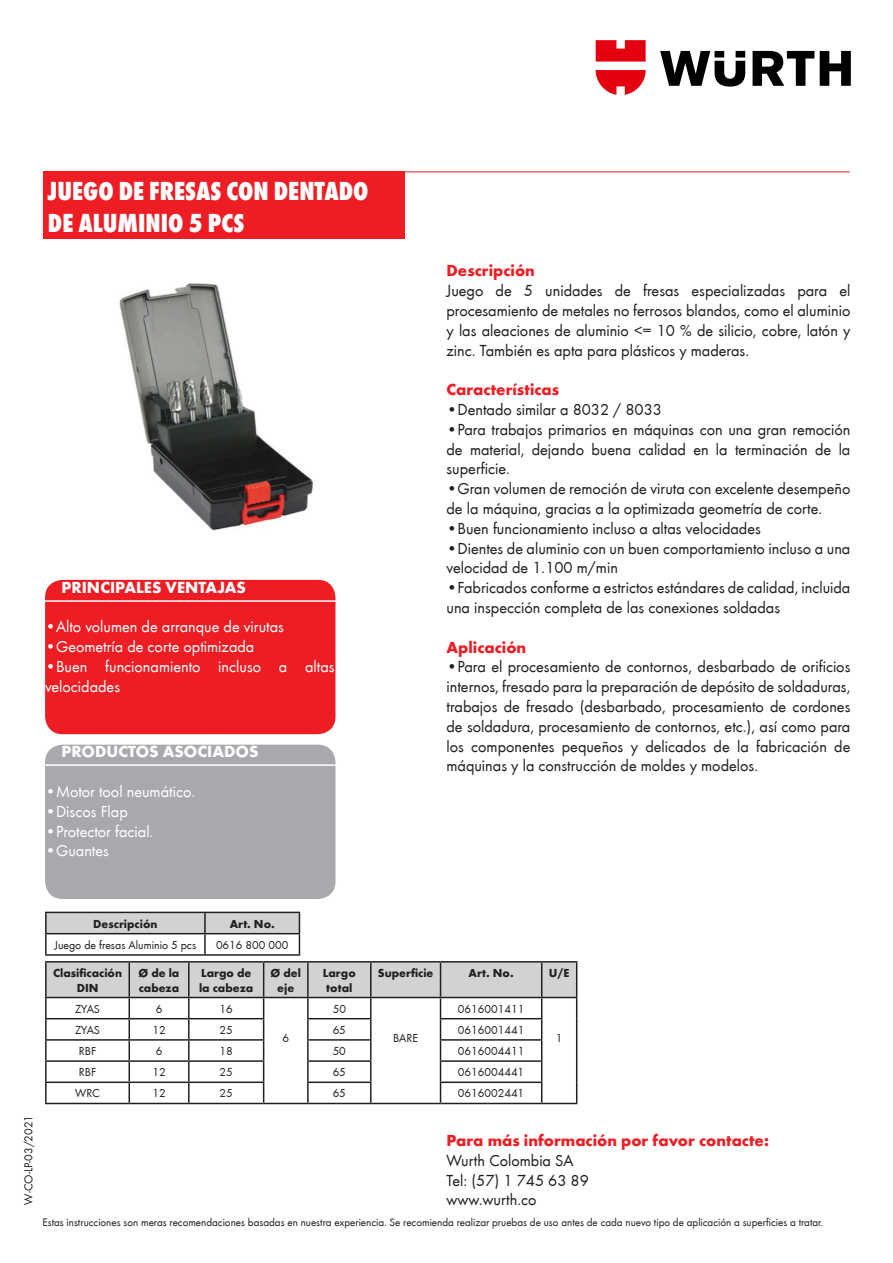
<style>
.page{position:relative;width:893px;height:1263px;background:#fff}
.page>*{position:absolute;margin:0;border:0;box-sizing:border-box;transform-origin:0 0}
.t1{font:800 condensed 27px/32.4px "Wuerth";color:#fff}
.t2{font:16.5px/19.8px "Wuerth";color:#231f20;text-align:justify}
.t3{font:16.5px/19.8px "Wuerth";color:#fff}
.t4{font:700 16.5px "Wuerth";color:#ee1d23}
.t5{font:700 16.5px "Wuerth";color:#fff}
.t6{font:12px "Wuerth";color:#231f20}
.t7{font:700 12px/14.4px "Wuerth";color:#231f20}
.t8{font:11.25px "Wuerth";color:#231f20}
</style>
<div class="page">
<div style="left:43px;top:172px;width:362px;height:67px;background:#ee1d23"></div>
<hr style="left:358px;top:171px;width:492px;height:1px;background:#ee1d23">
<svg style="left:660px;top:51px;width:191px;height:36px"></svg>
<svg style="left:596px;top:40px;width:50px;height:55px"></svg>
<div style="left:44px;top:744px;width:292px;height:156px;background:#a8a9ad;border-radius:18px"></div>
<div style="left:44px;top:743px;width:293px;height:157px;border:2px solid #fff;border-radius:18px"></div>
<div style="left:44px;top:579px;width:292px;height:156px;background:#ee1d23;border-radius:18px"></div>
<div style="left:44px;top:578px;width:293px;height:158px;border:2px solid #fff;border-radius:18px"></div>
<hr style="left:44px;top:764px;width:293px;height:2px;background:#fff">
<hr style="left:44px;top:600px;width:293px;height:2px;background:#fff">
<hr style="left:45px;top:961px;width:84px;height:1px;background:#231f20">
<hr style="left:129px;top:961px;width:60px;height:1px;background:#231f20">
<hr style="left:189px;top:961px;width:75px;height:1px;background:#231f20">
<hr style="left:264px;top:961px;width:44px;height:1px;background:#231f20">
<hr style="left:308px;top:961px;width:63px;height:1px;background:#231f20">
<hr style="left:371px;top:961px;width:70px;height:1px;background:#231f20">
<hr style="left:441px;top:961px;width:101px;height:1px;background:#231f20">
<hr style="left:542px;top:961px;width:35px;height:1px;background:#231f20">
<svg style="left:45px;top:962px;width:532px;height:141px"></svg>
<hr style="left:45px;top:1103px;width:84px;height:1px;background:#231f20">
<hr style="left:129px;top:1103px;width:60px;height:1px;background:#231f20">
<hr style="left:189px;top:1103px;width:75px;height:1px;background:#231f20">
<hr style="left:264px;top:1103px;width:44px;height:1px;background:#231f20">
<hr style="left:308px;top:1103px;width:63px;height:1px;background:#231f20">
<hr style="left:371px;top:1103px;width:70px;height:1px;background:#231f20">
<hr style="left:441px;top:1103px;width:101px;height:1px;background:#231f20">
<hr style="left:542px;top:1103px;width:35px;height:1px;background:#231f20">
<hr style="left:45px;top:912px;width:160px;height:1px;background:#231f20">
<hr style="left:45px;top:913px;width:2px;height:20px;background:#231f20">
<hr style="left:45px;top:933px;width:160px;height:1px;background:#231f20">
<hr style="left:45px;top:934px;width:2px;height:20px;background:#231f20">
<svg style="left:46px;top:912px;width:254px;height:42px"></svg>
<hr style="left:45px;top:954px;width:160px;height:2px;background:#231f20">
<hr style="left:205px;top:954px;width:95px;height:2px;background:#231f20">
<img style="left:119px;top:282px;width:195px;height:249px">
<p class="t1" style="left:48px;top:173px;width:322px">JUEGO DE FRESAS CON DENTADO<br>DE ALUMINIO 5 PCS</p>
<p class="t5" style="left:62px;top:575px;width:186px">PRINCIPALES VENTAJAS</p>
<p class="t3" style="left:45px;top:616px;width:240px">•Alto volumen de arranque de virutas</p>
<p class="t3" style="left:45px;top:636px;width:211px">•Geometría de corte optimizada</p>
<p class="t3" style="left:45px;top:656px;width:291px">•Buen funcionamiento incluso a altas velocidades</p>
<p class="t5" style="left:62px;top:740px;width:198px">PRODUCTOS ASOCIADOS</p>
<p class="t3" style="left:45px;top:781px;width:152px">•Motor tool neumático.</p>
<p class="t3" style="left:45px;top:801px;width:84px">•Discos Flap</p>
<p class="t3" style="left:45px;top:820px;width:110px">•Protector facial.</p>
<p class="t3" style="left:45px;top:840px;width:65px">•Guantes</p>
<p class="t4" style="left:446px;top:259px;width:90px">Descripción</p>
<p class="t2" style="left:446px;top:280px;width:405px">Juego de 5 unidades de fresas especializadas para el procesamiento de metales no ferrosos blandos, como el aluminio y las aleaciones de aluminio &lt;= 10 % de silicio, cobre, latón y zinc. También es apta para plásticos y maderas.</p>
<p class="t4" style="left:446px;top:378px;width:114px">Características</p>
<p class="t2" style="left:446px;top:399px;width:217px">•Dentado similar a 8032 / 8033</p>
<p class="t2" style="left:446px;top:419px;width:405px">•Para trabajos primarios en máquinas con una gran remoción de material, dejando buena calidad en la terminación de la superficie.</p>
<p class="t2" style="left:446px;top:478px;width:405px">•Gran volumen de remoción de viruta con excelente desempeño de la máquina, gracias a la optimizada geometría de corte.</p>
<p class="t2" style="left:446px;top:518px;width:316px">•Buen funcionamiento incluso a altas velocidades</p>
<p class="t2" style="left:446px;top:537px;width:405px">•Dientes de aluminio con un buen comportamiento incluso a una velocidad de 1.100 m/min</p>
<p class="t2" style="left:446px;top:577px;width:405px">•Fabricados conforme a estrictos estándares de calidad, incluida una inspección completa de las conexiones soldadas</p>
<p class="t4" style="left:446px;top:635px;width:81px">Aplicación</p>
<p class="t2" style="left:446px;top:656px;width:405px">•Para el procesamiento de contornos, desbarbado de orificios internos, fresado para la preparación de depósito de soldaduras, trabajos de fresado (desbarbado, procesamiento de cordones de soldadura, procesamiento de contornos, etc.), así como para los componentes pequeños y delicados de la fabricación de máquinas y la construcción de moldes y modelos.</p>
<p class="t6" style="left:20px;top:1205px;width:91px;rotate:-90deg">W-CO-LP-03/2021</p>
<p class="t7" style="left:93px;top:915px;width:66px">Descripción</p>
<p class="t7" style="left:230px;top:915px;width:47px">Art. No.</p>
<p class="t6" style="left:54px;top:937px;width:143px">Juego de fresas Aluminio 5 pcs</p>
<p class="t6" style="left:216px;top:937px;width:74px">0616 800 000</p>
<p class="t7" style="left:53px;top:965px;width:71px;text-align:center">Clasificación<br>DIN</p>
<p class="t7" style="left:139px;top:965px;width:42px">Ø de la cabeza</p>
<p class="t7" style="left:199px;top:965px;width:56px">Largo de la cabeza</p>
<p class="t7" style="left:271px;top:965px;width:32px;text-align:center">Ø del eje</p>
<p class="t7" style="left:323px;top:965px;width:34px">Largo total</p>
<p class="t7" style="left:378px;top:965px;width:57px">Superficie</p>
<p class="t7" style="left:469px;top:965px;width:47px">Art. No.</p>
<p class="t7" style="left:549px;top:965px;width:22px">U/E</p>
<p class="t6" style="left:75px;top:1000px;width:26px">ZYAS</p>
<p class="t6" style="left:156px;top:1000px;width:8px">6</p>
<p class="t6" style="left:220px;top:1000px;width:15px">16</p>
<p class="t6" style="left:282px;top:1029px;width:8px">6</p>
<p class="t6" style="left:458px;top:1000px;width:68px">0616001411</p>
<p class="t6" style="left:333px;top:1000px;width:15px">50</p>
<p class="t6" style="left:75px;top:1022px;width:26px">ZYAS</p>
<p class="t6" style="left:152px;top:1022px;width:15px">12</p>
<p class="t6" style="left:220px;top:1022px;width:15px">25</p>
<p class="t6" style="left:333px;top:1022px;width:15px">65</p>
<p class="t6" style="left:458px;top:1022px;width:68px">0616001441</p>
<p class="t6" style="left:79px;top:1043px;width:19px">RBF</p>
<p class="t6" style="left:156px;top:1043px;width:8px">6</p>
<p class="t6" style="left:220px;top:1043px;width:15px">18</p>
<p class="t6" style="left:333px;top:1043px;width:15px">50</p>
<p class="t6" style="left:458px;top:1043px;width:68px">0616004411</p>
<p class="t6" style="left:79px;top:1064px;width:19px">RBF</p>
<p class="t6" style="left:152px;top:1064px;width:15px">12</p>
<p class="t6" style="left:220px;top:1064px;width:15px">25</p>
<p class="t6" style="left:333px;top:1064px;width:15px">65</p>
<p class="t6" style="left:458px;top:1064px;width:68px">0616004441</p>
<p class="t6" style="left:75px;top:1085px;width:26px">WRC</p>
<p class="t6" style="left:152px;top:1085px;width:15px">12</p>
<p class="t6" style="left:220px;top:1085px;width:15px">25</p>
<p class="t6" style="left:333px;top:1085px;width:15px">65</p>
<p class="t6" style="left:458px;top:1085px;width:68px">0616002441</p>
<p class="t6" style="left:393px;top:1029px;width:26px">BARE</p>
<p class="t6" style="left:556px;top:1029px;width:8px">1</p>
<p class="t4" style="left:446px;top:1128px;width:324px">Para más información por favor contacte:</p>
<p class="t2" style="left:446px;top:1150px;width:128px">Wurth Colombia SA</p>
<p class="t2" style="left:446px;top:1169px;width:144px">Tel: (57) 1 745 63 89</p>
<p class="t2" style="left:446px;top:1189px;width:91px">www.wurth.co</p>
<p class="t8" style="left:43px;top:1214px;width:782px">Estas instrucciones son meras recomendaciones basadas en nuestra experiencia. Se recomienda realizar pruebas de uso antes de cada nuevo tipo de aplicación a superficies a tratar.</p>
</div>
